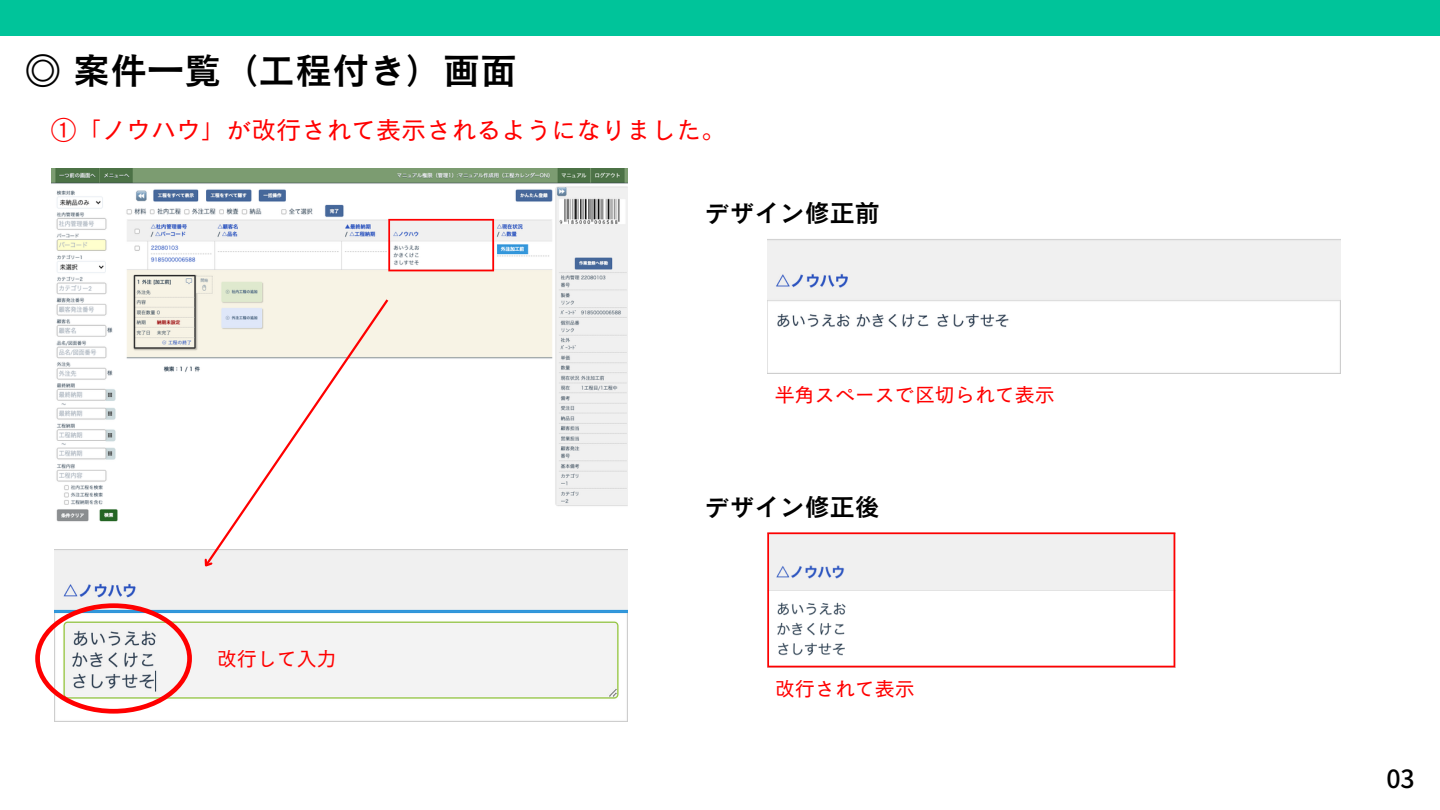
<style>
.page{position:relative;width:1440px;height:810px;background:#fff}
.page>*{position:absolute;margin:0;border:0;box-sizing:border-box;transform-origin:0 0}
.t1{font:37px "Canva Cezanne Pro N DB";color:#000}
.t2{font:25px "Canva Cezanne Pro N M";color:#f00}
.t3{font:25px "Canva Cezanne Pro N DB";color:#000}
.t4{font:500 25px "Noto Sans JP";color:#000}
.t5{font:20px "Canva Cezanne Pro N M";color:#f00}
</style>
<div class="page">
<div style="left:0;top:0;width:1440px;height:35px;background:#00c49a"></div>
<img style="left:767px;top:239px;width:573px;height:134px">
<svg style="left:767px;top:532px;width:408px;height:135px"></svg>
<img style="left:51px;top:168px;width:576px;height:354px">
<img style="left:54px;top:549px;width:573px;height:172px">
<svg style="left:35px;top:603px;width:157px;height:111px"></svg>
<svg style="left:388px;top:219px;width:106px;height:52px"></svg>
<svg style="left:203px;top:297px;width:188px;height:272px"></svg>
<svg style="left:199px;top:555px;width:17px;height:17px"></svg>
<h1 class="t1" style="left:25px;top:51px;width:490px">◎ 案件一覧（工程付き）画面</h1>
<p class="t2" style="left:51px;top:117px;width:676px">①「ノウハウ」が改行されて表示されるようになりました。</p>
<p class="t3" style="left:705px;top:200px;width:176px">デザイン修正前</p>
<p class="t5" style="left:775px;top:384px;width:279px">半角スペースで区切られて表示</p>
<p class="t5" style="left:217px;top:648px;width:118px">改行して入力</p>
<p class="t3" style="left:705px;top:494px;width:176px">デザイン修正後</p>
<p class="t5" style="left:775px;top:679px;width:139px">改行されて表示</p>
<p class="t4" style="left:1386px;top:759px;width:30px">03</p>
</div>
